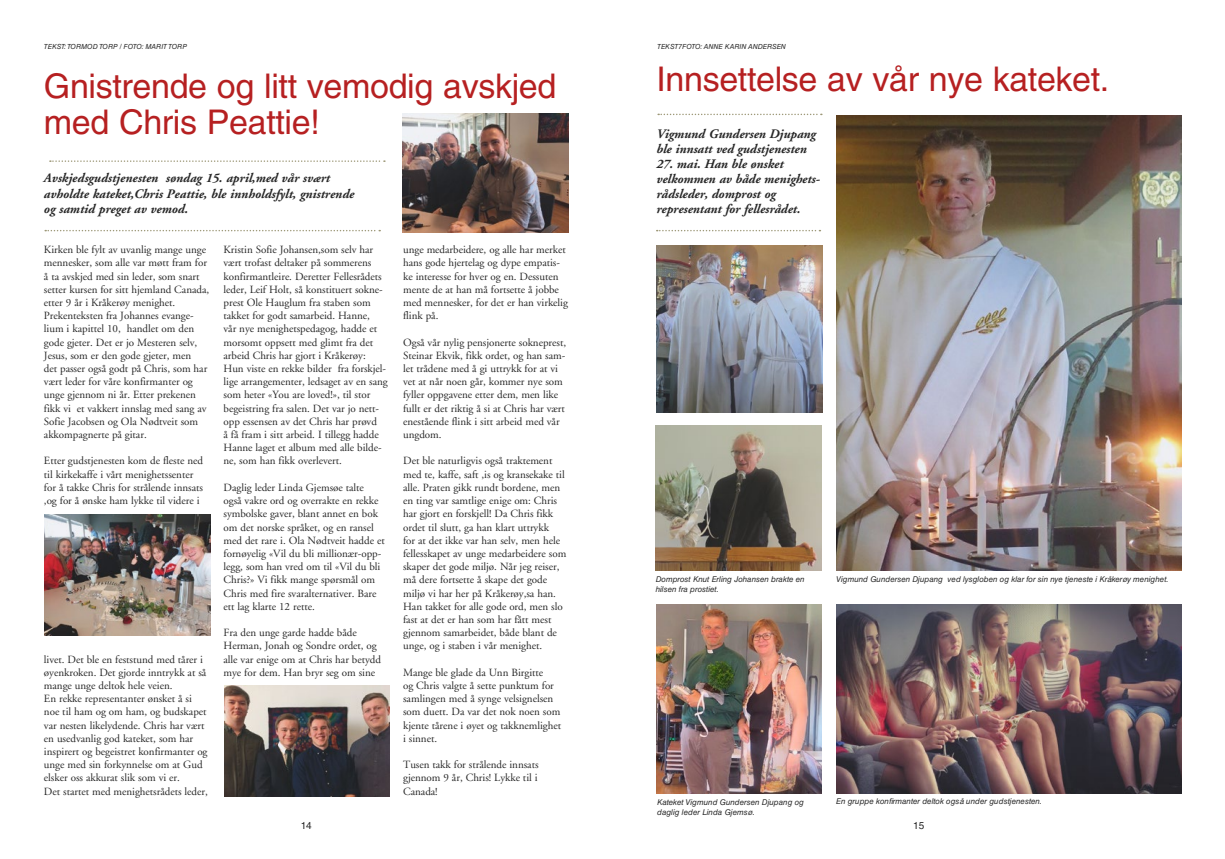
<style>
.page{position:relative;width:1225px;height:859px;background:#fff}
.page>*{position:absolute;margin:0;border:0;box-sizing:border-box;transform-origin:0 0}
.t1{font:34px/36px "Helvetica LT Std";letter-spacing:-.01em;color:#b62021}
.t2{font:italic 700 13px/15px "Adobe Garamond";letter-spacing:-.005em;color:#282828}
.t3{font:11px/13.2px "Adobe Garamond";letter-spacing:-.005em;color:#282828}
.t4{font:10px "Helvetica LT Std";color:#282828}
.t5{font:italic 8px "Helvetica LT Std";color:#282828}
.t6{font:italic 7px "Helvetica LT Std";color:#282828}
</style>
<div class="page">
<img style="left:403px;top:113px;width:165px;height:119px">
<img style="left:224px;top:685px;width:165px;height:112px">
<img style="left:45px;top:514px;width:165px;height:122px">
<img style="left:836px;top:604px;width:345px;height:189px">
<img style="left:836px;top:115px;width:345px;height:456px">
<img style="left:656px;top:245px;width:166px;height:167px">
<img style="left:656px;top:604px;width:165px;height:189px">
<img style="left:655px;top:426px;width:166px;height:145px">
<svg style="left:50px;top:160px;width:335px;height:2px"></svg>
<svg style="left:45px;top:230px;width:335px;height:1px"></svg>
<svg style="left:657px;top:230px;width:163px;height:1px"></svg>
<svg style="left:658px;top:114px;width:164px;height:1px"></svg>
<p class="t6" style="left:44px;top:42px;width:6px">tekst</p>
<p class="t6" style="left:64px;top:42px;width:65px">: Tormod torp / foto</p>
<p class="t6" style="left:142px;top:42px;width:46px">: Ma rit Torp</p>
<p class="t6" style="left:657px;top:42px;width:10px">Tekst</p>
<p class="t6" style="left:678px;top:42px;width:10px">7foto</p>
<p class="t6" style="left:700px;top:42px;width:87px">: Anne ka rin andersen</p>
<h1 class="t1" style="left:44px;top:68px;width:514px">Gnistrende og litt vemodig avskjed med Chris Peattie!</h1>
<h1 class="t1" style="left:656px;top:61px;width:454px">Innsettelse av vår nye kateket.</h1>
<p class="t2" style="left:656px;top:126px;width:161px">Vigmund Gundersen Djupang ble innsatt ved gudstjenesten</p>
<p class="t2" style="left:656px;top:156px;width:165px">27. mai. Han ble ønsket velkommen av både menighets&shy;rådsleder, domprost og representant for fellesrådet.</p>
<p class="t2" style="left:44px;top:171px;width:312px;line-height:15.6px">Avskjedsgudstjenesten søndag 15. april,med vår svært avholdte kateket,Chris Peattie, ble innholdsfylt, gnistrende og samtid preget av vemod.</p>
<p class="t3" style="left:44px;top:243px;width:167px">Kirken ble fylt av uvanlig mange unge mennesker, som alle var møtt fram for å ta avskjed med sin leder, som snart setter kursen for sitt hjemland Canada, etter 9 år i Kråkerøy menighet.<br>Prekenteksten fra Johannes evange&shy;lium i kapittel 10, handlet om den gode gjeter. Det er jo Mesteren selv, Jesus, som er den gode gjeter, men<br>det passer også godt på Chris, som har vært leder for våre konfirmanter og unge gjennom ni år. Etter prekenen fikk vi et vakkert innslag med sang av Sofie Jacobsen og Ola Nødtveit som akkompagnerte på gitar.</p>
<p class="t3" style="left:44px;top:455px;width:161px">Etter gudstjenesten kom de fleste ned til kirkekaffe i vårt menighetssenter for å takke Chris for strålende innsats ,og for å ønske ham lykke til videre i</p>
<p class="t3" style="left:44px;top:653px;width:165px">livet. Det ble en feststund med tårer i øyenkroken. Det gjorde inntrykk at så mange unge deltok hele veien.<br>En rekke representanter ønsket å si noe til ham og om ham, og budskapet var nesten likelydende. Chris har vært en usedvanlig god kateket, som har inspirert og begeistret konfirmanter og unge med sin forkynnelse om at Gud elsker oss akkurat slik som vi er.<br>Det startet med menighetsrådets leder,</p>
<p class="t3" style="left:223px;top:243px;width:166px">Kristin Sofie Johansen,som selv har vært trofast deltaker på sommerens konfirmantleire. Deretter Fellesrådets leder, Leif Holt, så konstituert sokne&shy;prest Ole Hauglum fra staben som takket for godt samarbeid. Hanne,<br>vår nye menighetspedagog, hadde et morsomt oppsett med glimt fra det arbeid Chris har gjort i Kråkerøy:<br>Hun viste en rekke bilder fra forskjel&shy;lige arrangementer, ledsaget av en sang som heter «You are loved!», til stor begeistring fra salen. Det var jo nett&shy;opp essensen av det Chris har prøvd<br>å få fram i sitt arbeid. I tillegg hadde Hanne laget et album med alle bilde&shy;ne, som han fikk overlevert.</p>
<p class="t3" style="left:223px;top:481px;width:163px">Daglig leder Linda Gjemsøe talte også vakre ord og overrakte en rekke symbolske gaver, blant annet en bok om det norske språket, og en ransel med det rare i. Ola Nødtveit hadde et fornøyelig «Vil du bli millionær-opp&shy;legg, som han vred om til «Vil du bli Chris?» Vi fikk mange spørsmål om Chris med fire svaralternativer. Bare ett lag klarte 12 rette.</p>
<p class="t3" style="left:223px;top:626px;width:159px">Fra den unge garde hadde både<br>Herman, Jonah og Sondre ordet, og alle var enige om at Chris har betydd mye for dem. Han bryr seg om sine</p>
<p class="t3" style="left:403px;top:243px;width:166px">unge medarbeidere, og alle har merket hans gode hjertelag og dype empatis&shy;ke interesse for hver og en. Dessuten mente de at han må fortsette å jobbe med mennesker, for det er han virkelig flink på.</p>
<p class="t3" style="left:403px;top:336px;width:164px">Også vår nylig pensjonerte sokneprest, Steinar Ekvik, fikk ordet, og han sam&shy;let trådene med å gi uttrykk for at vi vet at når noen går, kommer nye som fyller oppgavene etter dem, men like fullt er det riktig å si at Chris har vært enestående flink i sitt arbeid med vår ungdom.</p>
<p class="t3" style="left:403px;top:455px;width:165px">Det ble naturligvis også traktement med te, kaffe, saft ,is og kransekake til alle. Praten gikk rundt bordene, men en ting var samtlige enige om: Chris har gjort en forskjell! Da Chris fikk ordet til slutt, ga han klart uttrykk<br>for at det ikke var han selv, men hele fellesskapet av unge medarbeidere som skaper det gode miljø. Når jeg reiser, må dere fortsette å skape det gode miljø vi har her på Kråkerøy,sa han.<br>Han takket for alle gode ord, men slo fast at det er han som har fått mest gjennom samarbeidet, både blant de unge, og i staben i vår menighet.</p>
<p class="t3" style="left:403px;top:666px;width:159px">Mange ble glade da Unn Birgitte<br>og Chris valgte å sette punktum for samlingen med å synge velsignelsen som duett. Da var det nok noen som kjente tårene i øyet og takknemlighet i sinnet.</p>
<p class="t3" style="left:403px;top:758px;width:137px;text-align:justify">Tusen takk for strålende innsats gjennom 9 år, Chris! Lykke til i Canada!</p>
<p class="t5" style="left:656px;top:575px;width:150px">Domprost Knut Erling Johansen brakte en</p>
<p class="t5" style="left:836px;top:575px;width:334px">Vigmund Gundersen Djupang ved lysgloben og klar for sin nye tjeneste i Kråkerøy menighet.</p>
<p class="t5" style="left:656px;top:584px;width:65px">hilsen fra prostiet.</p>
<p class="t5" style="left:657px;top:797px;width:148px">Kateket Vigmund Gundersen Djupang og</p>
<p class="t5" style="left:836px;top:797px;width:207px">En gruppe konfirmanter deltok også under gudstjenesten.</p>
<p class="t5" style="left:657px;top:807px;width:99px">daglig leder Linda Gjemsø.</p>
<p class="t4" style="left:301px;top:820px;width:13px">14</p>
<p class="t4" style="left:913px;top:820px;width:13px">15</p>
</div>
